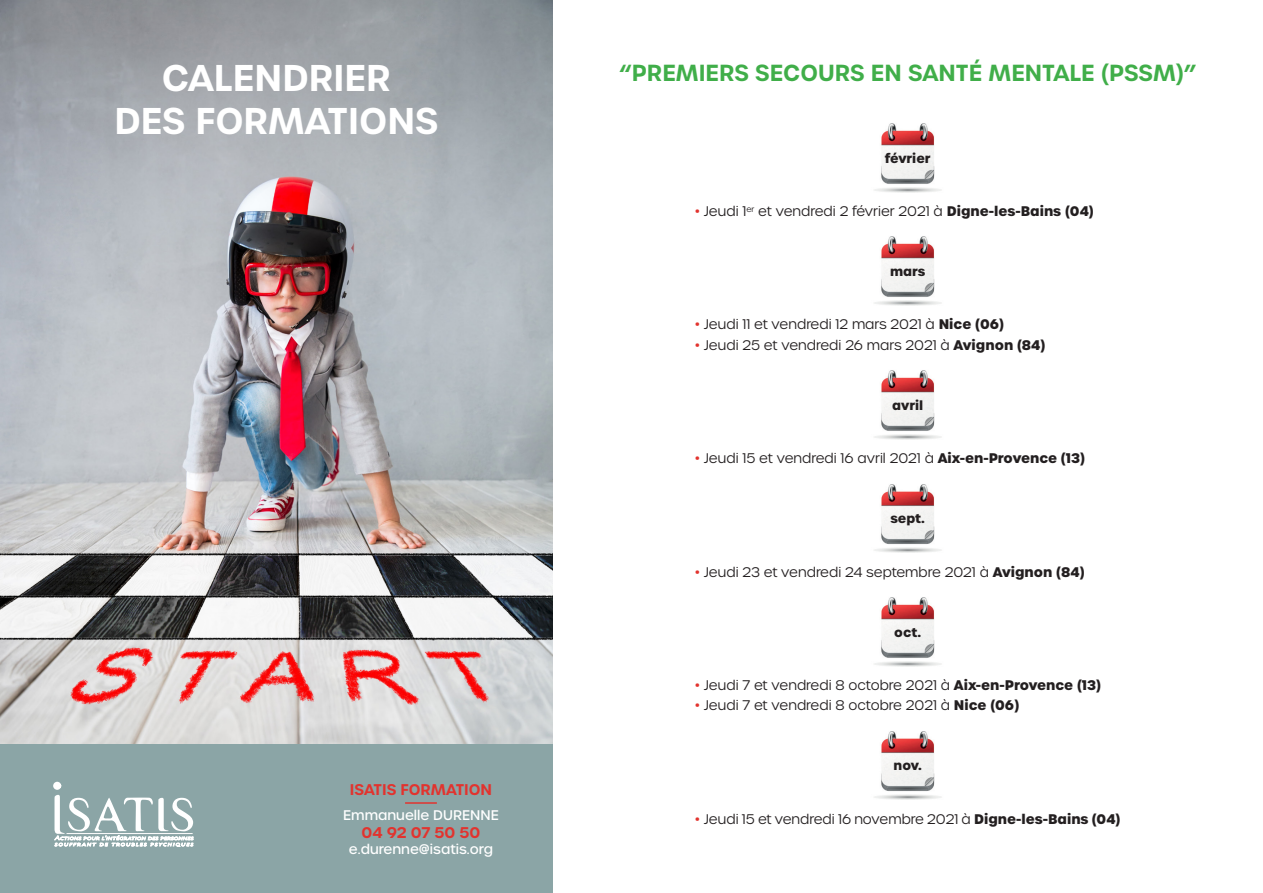
<style>
.page{position:relative;width:1263px;height:893px;background:#fff}
.page>*{position:absolute;margin:0;border:0;box-sizing:border-box;transform-origin:0 0}
.t1{font:600 36px "Urbane";color:#fff}
.Formation{font:600 22.5px "Urbane";color:#40ae49}
.t2{font:600 15px "Urbane";color:#e2332e}
.t3{font:300 13.5px "Urbane";color:#231f20}
.t4{font:500 13.5px "Urbane";color:#fff}
.Mois{font:700 12.75px "Urbane";color:#231f20}
.s1{color:#e2332e}
.s2{font-weight:700}
</style>
<div class="page">
<img style="left:874px;top:123px;width:68px;height:70px">
<img style="left:874px;top:236px;width:68px;height:70px">
<img style="left:874px;top:370px;width:68px;height:70px">
<img style="left:874px;top:484px;width:68px;height:69px">
<img style="left:874px;top:597px;width:68px;height:70px">
<img style="left:874px;top:731px;width:68px;height:69px">
<img style="left:0;top:0;width:553px;height:744px">
<div style="left:0;top:744px;width:553px;height:149px;background:#8ba5a6"></div>
<hr style="left:405px;top:802px;width:32px;height:2px;background:#e2332e">
<svg style="left:53px;top:782px;width:140px;height:65px"></svg>
<p class="t1" style="left:162px;top:54px;width:231px">CALENDRIER</p>
<p class="Formation" style="left:619px;top:57px;width:579px">“PREMIERS SECOURS EN SANTÉ MENTALE (PSSM)”</p>
<p class="t1" style="left:114px;top:97px;width:325px">DES FORMATIONS</p>
<p class="Mois" style="left:885px;top:149px;width:47px">février</p>
<p class="t3" style="left:695px;top:202px;width:400px"><span class="s1">•</span> Jeudi 1<sup>er</sup> et vendredi 2 février 2021 à <span class="s2">Digne-les-Bains (04)</span></p>
<p class="Mois" style="left:890px;top:263px;width:37px">mars</p>
<p class="t3" style="left:695px;top:316px;width:310px"><span class="s1">•</span> Jeudi 11 et vendredi 12 mars 2021 à <span class="s2">Nice (06)</span></p>
<p class="t3" style="left:695px;top:336px;width:352px"><span class="s1">•</span> Jeudi 25 et vendredi 26 mars 2021 à <span class="s2">Avignon (84)</span></p>
<p class="Mois" style="left:892px;top:396px;width:33px">avril</p>
<p class="t3" style="left:695px;top:450px;width:391px"><span class="s1">•</span> Jeudi 15 et vendredi 16 avril 2021 à <span class="s2">Aix-en-Provence (13)</span></p>
<p class="Mois" style="left:890px;top:510px;width:36px">sept.</p>
<p class="t3" style="left:695px;top:563px;width:391px"><span class="s1">•</span> Jeudi 23 et vendredi 24 septembre 2021 à <span class="s2">Avignon (84)</span></p>
<p class="Mois" style="left:894px;top:623px;width:28px">oct.</p>
<p class="t3" style="left:695px;top:676px;width:407px"><span class="s1">•</span> Jeudi 7 et vendredi 8 octobre 2021 à <span class="s2">Aix-en-Provence (13)</span></p>
<p class="t3" style="left:695px;top:697px;width:325px"><span class="s1">•</span> Jeudi 7 et vendredi 8 octobre 2021 à <span class="s2">Nice (06)</span></p>
<p class="t2" style="left:350px;top:779px;width:144px">ISATIS FORMATION</p>
<p class="t4" style="left:343px;top:806px;width:157px">Emmanuelle DURENNE</p>
<p class="t2" style="left:361px;top:822px;width:120px">04 92 07 50 50</p>
<p class="t4" style="left:349px;top:840px;width:146px">e.durenne@isatis.org</p>
<p class="Mois" style="left:893px;top:757px;width:30px">nov.</p>
<p class="t3" style="left:695px;top:810px;width:427px"><span class="s1">•</span> Jeudi 15 et vendredi 16 novembre 2021 à <span class="s2">Digne-les-Bains (04)</span></p>
</div>
